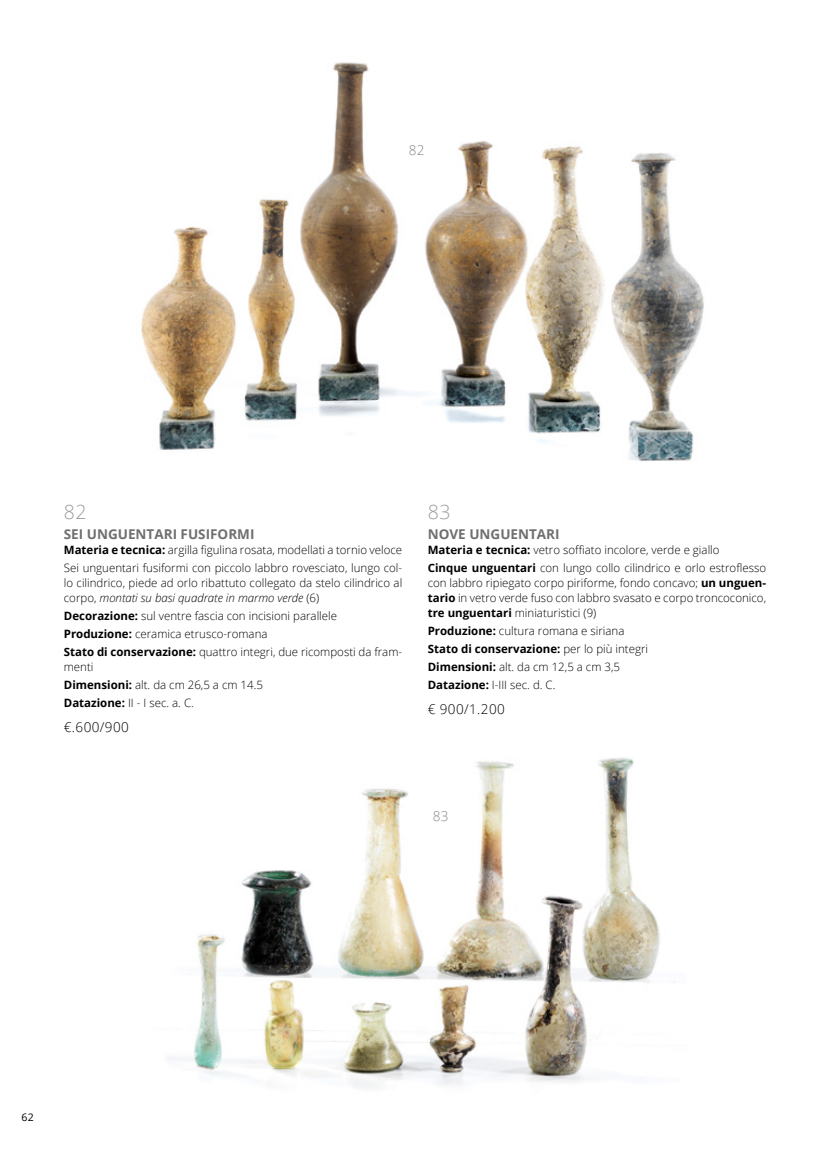
<style>
.page{position:relative;width:830px;height:1149px;background:#fff}
.page>*{position:absolute;margin:0;border:0;box-sizing:border-box;transform-origin:0 0}
.t1{font:300 19.5px "Open Sans";color:#9d9d9c}
.t2{font:700 13.5px "Open Sans";color:#706f6f}
.t3{font:300 13.5px "Open Sans";letter-spacing:.03em;color:#000}
.t4{font:300 13.5px "Open Sans";color:#878787}
.t5{font:300 11.55px/18px "Open Sans";color:#000}
.t6{font:10.5px "Open Sans";color:#000}
.s1{font-weight:700}
.s2{font-style:italic}
</style>
<div class="page">
<img style="left:141px;top:62px;width:563px;height:400px">
<img style="left:169px;top:757px;width:507px;height:331px">
<p class="t4" style="left:408px;top:141px;width:17px">82</p>
<h1 class="t1" style="left:64px;top:498px;width:24px">82</h1>
<p class="t2" style="left:64px;top:524px;width:192px">SEI UNGUENTARI FUSIFORMI</p>
<p class="t5" style="left:64px;top:540px;width:340px"><span class="s1">Materia e tecnica:</span> argilla figulina rosata, modellati a tornio veloce<br>Sei unguentari fusiformi con piccolo labbro rovesciato, lungo col-</p>
<p class="t5" style="left:64px;top:575px;width:340px;line-height:15px">lo cilindrico, piede ad orlo ribattuto collegato da stelo cilindrico al corpo, <span class="s2">montati su basi quadrate in marmo verde</span> (6)</p>
<p class="t5" style="left:64px;top:606px;width:340px"><span class="s1">Decorazione:</span> sul ventre fascia con incisioni parallele<br><span class="s1">Produzione:</span> ceramica etrusco-romana<br><span class="s1">Stato di conservazione:</span> quattro integri, due ricomposti da fram-</p>
<p class="t5" style="left:64px;top:657px;width:200px">menti<br><span class="s1">Dimensioni:</span> alt. da cm 26,5 a cm 14.5<br><span class="s1">Datazione:</span> II - I sec. a. C.</p>
<p class="t3" style="left:64px;top:718px;width:67px">€.600/900</p>
<h1 class="t1" style="left:427px;top:498px;width:24px">83</h1>
<p class="t2" style="left:427px;top:524px;width:133px">NOVE UNGUENTARI</p>
<p class="t5" style="left:427px;top:540px;width:340px"><span class="s1">Materia e tecnica:</span> vetro soffiato incolore, verde e giallo<br><span class="s1">Cinque unguentari</span> con lungo collo cilindrico e orlo estroflesso</p>
<p class="t5" style="left:427px;top:575px;width:340px;line-height:15px;text-align:justify">con labbro ripiegato corpo piriforme, fondo concavo; <span class="s1">un unguen&shy;tario</span> in vetro verde fuso con labbro svasato e corpo troncoconico, <span class="s1">tre unguentari</span> miniaturistici (9)</p>
<p class="t5" style="left:427px;top:621px;width:222px"><span class="s1">Produzione:</span> cultura romana e siriana <span class="s1">Stato di conservazione:</span> per lo più integri <span class="s1">Dimensioni:</span> alt. da cm 12,5 a cm 3,5<br><span class="s1">Datazione:</span> I-III sec. d. C.</p>
<p class="t3" style="left:427px;top:700px;width:79px">€ 900/1.200</p>
<p class="t4" style="left:432px;top:806px;width:17px">83</p>
<p class="t6" style="left:22px;top:1109px;width:14px">62</p>
</div>
